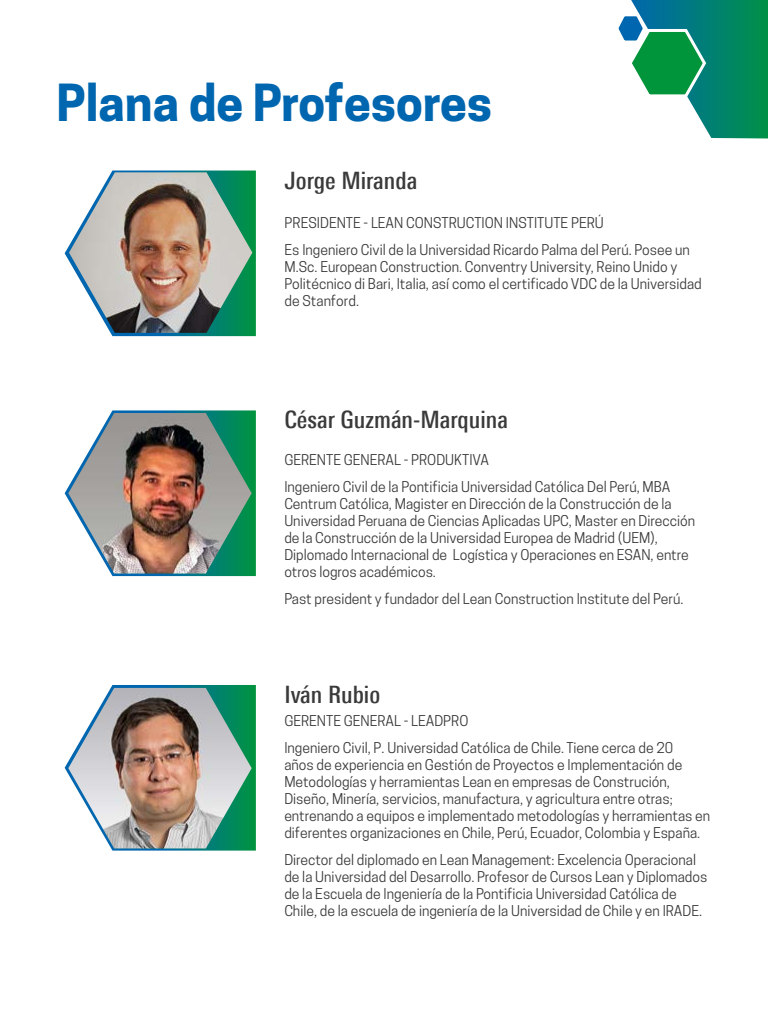
<style>
.page{position:relative;width:768px;height:1024px;background:#fff}
.page>*{position:absolute;margin:0;border:0;box-sizing:border-box;transform-origin:0 0}
.t1{font:700 48px "Cooper Hewitt";color:#0066af}
.t2{font:500 condensed 24px "Univers Next Pro";color:#3a3a3a}
.t3{font:14px/17px "Cooper Hewitt";color:#3a3a3a}
</style>
<div class="page">
<svg style="left:65px;top:410px;width:191px;height:166px"></svg>
<svg style="left:65px;top:685px;width:191px;height:166px"></svg>
<img style="left:68px;top:413px;width:184px;height:161px">
<svg style="left:618px;top:0;width:150px;height:138px"></svg>
<svg style="left:65px;top:171px;width:191px;height:165px"></svg>
<img style="left:69px;top:172px;width:183px;height:161px">
<img style="left:68px;top:688px;width:184px;height:160px">
<h1 class="t1" style="left:57px;top:75px;width:437px">Plana de Profesores</h1>
<h2 class="t2" style="left:285px;top:166px;width:134px">Jorge Miranda</h2>
<p class="t3" style="left:285px;top:209px;width:407px;line-height:27px">PRESIDENTE - LEAN CONSTRUCTION INSTITUTE PERÚ<br>Es Ingeniero Civil de la Universidad Ricardo Palma del Perú. Posee un</p>
<p class="t3" style="left:285px;top:258px;width:419px">M.Sc. European Construction. Conventry University, Reino Unido y<br>Politécnico di Bari, Italia, así como el certificado VDC de la Universidad de Stanford.</p>
<h2 class="t2" style="left:284px;top:406px;width:225px">César Guzmán-Marquina</h2>
<p class="t3" style="left:284px;top:446px;width:388px;line-height:27px">GERENTE GENERAL - PRODUKTIVA<br>Ingeniero Civil de la Pontificia Universidad Católica Del Perú, MBA</p>
<p class="t3" style="left:284px;top:495px;width:412px">Centrum Católica, Magister en Dirección de la Construcción de la Universidad Peruana de Ciencias Aplicadas UPC, Master en Dirección de la Construcción de la Universidad Europea de Madrid (UEM), Diplomado Internacional de Logística y Operaciones en ESAN, entre otros logros académicos.</p>
<p class="t3" style="left:284px;top:590px;width:401px">Past president y fundador del Lean Construction Institute del Perú.</p>
<h2 class="t2" style="left:284px;top:680px;width:97px">Iván Rubio</h2>
<p class="t3" style="left:284px;top:708px;width:390px;line-height:27px">GERENTE GENERAL - LEADPRO<br>Ingeniero Civil, P. Universidad Católica de Chile. Tiene cerca de 20</p>
<p class="t3" style="left:284px;top:757px;width:427px">años de experiencia en Gestión de Proyectos e Implementación de Metodologías y herramientas Lean en empresas de Construción, Diseño, Minería, servicios, manufactura, y agricultura entre otras; entrenando a equipos e implementado metodologías y herramientas en diferentes organizaciones en Chile, Perú, Ecuador, Colombia y España.</p>
<p class="t3" style="left:284px;top:852px;width:425px">Director del diplomado en Lean Management: Excelencia Operacional de la Universidad del Desarrollo. Profesor de Cursos Lean y Diplomados de la Escuela de Ingeniería de la Pontificia Universidad Católica de Chile, de la escuela de ingeniería de la Universidad de Chile y en IRADE.</p>
</div>
